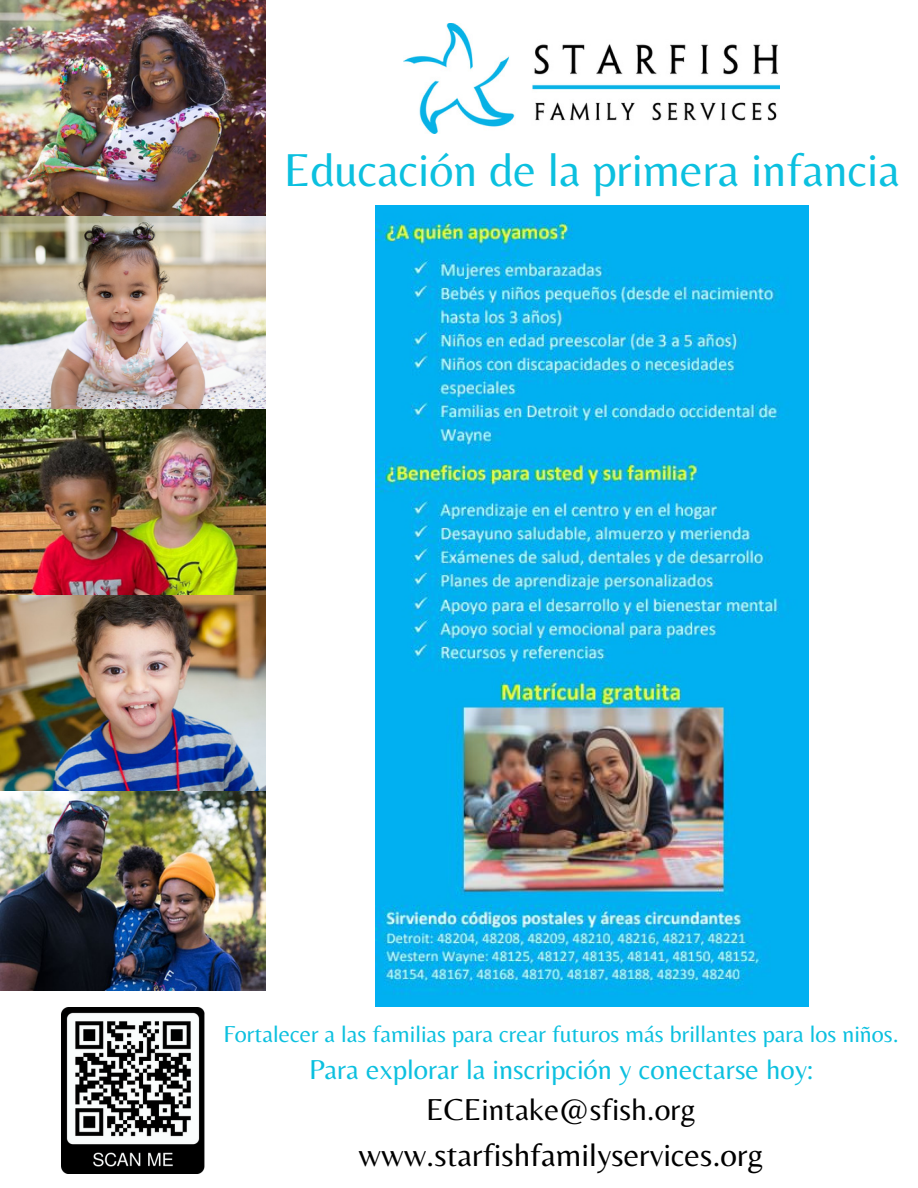
<style>
.page{position:relative;width:918px;height:1188px;background:#fff}
.page>*{position:absolute;margin:0;border:0;box-sizing:border-box;transform-origin:0 0}
.t1{font:48px "Belleza";color:#0cc0df}
.t2{font:33px "Belleza";color:#000}
.t3{font:31.5px "Belleza";color:#000}
.t4{font:28.5px "Belleza";color:#0cc0df}
.t5{font:24px "Belleza";color:#0cc0df}
</style>
<div class="page">
<img style="left:0;top:0;width:265px;height:410px">
<img style="left:0;top:410px;width:266px;height:381px">
<img style="left:404px;top:24px;width:376px;height:110px">
<img style="left:61px;top:1007px;width:143px;height:167px">
<img style="left:0;top:791px;width:266px;height:199px">
<img style="left:375px;top:206px;width:434px;height:801px">
<h1 class="t1" style="left:284px;top:141px;width:617px">Educación de la primera infancia</h1>
<p class="t5" style="left:223px;top:1019px;width:677px">Fortalecer a las familias para crear futuros más brillantes para los niños.</p>
<p class="t4" style="left:309px;top:1052px;width:506px">Para explorar la inscripción y conectarse hoy:</p>
<h3 class="t3" style="left:426px;top:1091px;width:271px">ECEintake@sfish.org</h3>
<h2 class="t2" style="left:359px;top:1136px;width:407px">www.starfishfamilyservices.org</h2>
</div>
